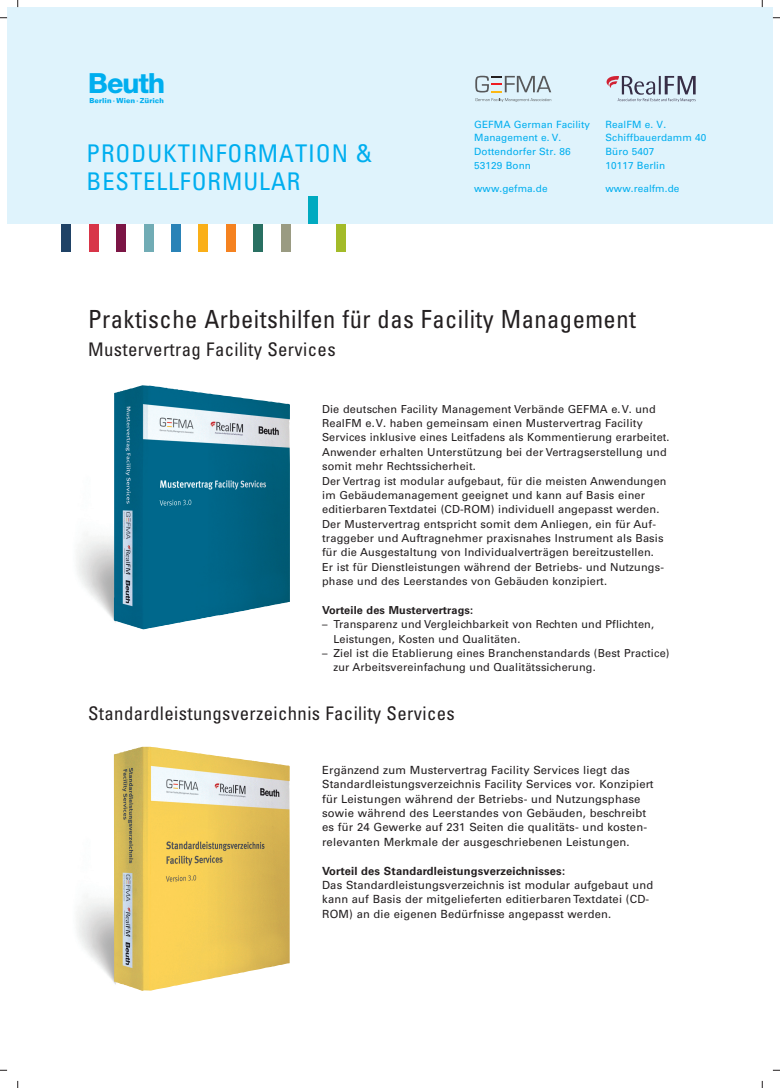
<style>
.page{position:relative;width:780px;height:1088px;background:#fff}
.page>*{position:absolute;margin:0;border:0;box-sizing:border-box;transform-origin:0 0}
.t1{font:900 27.5px "Univers Special";color:#00aeef}
.t2{font:condensed 25px "Univers";letter-spacing:.02em;color:#231f20}
.t3{font:condensed 24.38px/27.5px "Univers";letter-spacing:.04em;color:#00aeef}
.t4{font:condensed 18.75px "Univers";letter-spacing:.02em;color:#231f20}
.t5{font:11.25px/14.4px "Univers";letter-spacing:.015em;color:#231f20}
.t6{font:700 11.25px "Univers";letter-spacing:.015em;color:#231f20}
.t7{font:11px/14.4px "Univers";letter-spacing:.015em;color:#231f20}
.t8{font:700 11px "Univers";letter-spacing:.015em;color:#231f20}
.t9{font:10px/13.8px "Univers";letter-spacing:.01em;color:#00aeef}
</style>
<div class="page">
<div style="left:7px;top:7px;width:765px;height:217px;background:#dff3fc"></div>
<div style="left:61px;top:224px;width:10px;height:27px;background:#1f4266"></div>
<div style="left:89px;top:224px;width:9px;height:27px;background:#d83548"></div>
<div style="left:116px;top:224px;width:10px;height:27px;background:#7b1545"></div>
<div style="left:144px;top:224px;width:9px;height:27px;background:#71acb5"></div>
<div style="left:171px;top:224px;width:10px;height:27px;background:#2a83b7"></div>
<div style="left:199px;top:224px;width:9px;height:27px;background:#faaf18"></div>
<div style="left:226px;top:224px;width:9px;height:27px;background:#f58220"></div>
<div style="left:254px;top:224px;width:9px;height:27px;background:#297062"></div>
<div style="left:281px;top:224px;width:9px;height:27px;background:#9a9b82"></div>
<div style="left:309px;top:197px;width:9px;height:27px;background:#00aac0"></div>
<div style="left:336px;top:224px;width:9px;height:27px;background:#a3bb29"></div>
<img style="left:77px;top:536px;width:37px;height:84px">
<img style="left:114px;top:385px;width:176px;height:245px">
<img style="left:77px;top:755px;width:37px;height:227px">
<img style="left:114px;top:746px;width:176px;height:245px">
<svg style="left:606px;top:76px;width:89px;height:26px"></svg>
<svg style="left:475px;top:98px;width:76px;height:4px"></svg>
<svg style="left:475px;top:76px;width:76px;height:16px"></svg>
<svg style="left:0;top:17px;width:7px;height:2px"></svg>
<svg style="left:772px;top:17px;width:8px;height:2px"></svg>
<svg style="left:0;top:1069px;width:7px;height:2px"></svg>
<svg style="left:772px;top:1069px;width:8px;height:2px"></svg>
<svg style="left:17px;top:0;width:2px;height:7px"></svg>
<svg style="left:17px;top:1081px;width:2px;height:7px"></svg>
<svg style="left:761px;top:0;width:2px;height:7px"></svg>
<svg style="left:761px;top:1081px;width:2px;height:7px"></svg>
<h1 class="t1" style="left:88px;top:73px;width:79px">≤≥</h1>
<h3 class="t3" style="left:87px;top:142px;width:287px">PRODUKTINFORMATION &amp;<br>BESTELLFORMULAR</h3>
<p class="t9" style="left:474px;top:118px;width:117px">GEFMA German Facility<br>Management e. V.<br>Dottendorfer Str. 86<br>53129 Bonn</p>
<p class="t9" style="left:474px;top:182px;width:75px">www.gefma.de</p>
<p class="t9" style="left:605px;top:118px;width:102px">RealFM e. V.<br>Schiffbauerdamm 40<br>Büro 5407<br>10117 Berlin</p>
<p class="t9" style="left:605px;top:182px;width:75px">www.realfm.de</p>
<h2 class="t2" style="left:88px;top:310px;width:549px">Praktische Arbeitshilfen für das Facility Management</h2>
<h3 class="t4" style="left:88px;top:342px;width:249px">Mustervertrag Facility Services</h3>
<p class="t7" style="left:322px;top:402px;width:349px">Die deutschen Facility Management Verbände GEFMA e.V. und RealFM e.V. haben gemeinsam einen Mustervertrag Facility Services inklusive eines Leitfadens als Kommentierung erarbeitet.<br>Anwender erhalten Unterstützung bei der Vertragserstellung und somit mehr Rechtssicherheit.<br>Der Vertrag ist modular aufgebaut, für die meisten Anwendungen im Gebäudemanagement geeignet und kann auf Basis einer editierbaren Textdatei (CD-ROM) individuell angepasst werden.<br>Der Mustervertrag entspricht somit dem Anliegen, ein für Auf&shy;traggeber und Auftragnehmer praxisnahes Instrument als Basis für die Ausgestaltung von Individualverträgen bereitzustellen.<br>Er ist für Dienstleistungen während der Betriebs- und Nutzungs&shy;phase und des Leerstandes von Gebäuden konzipiert.</p>
<p class="t8" style="left:322px;top:606px;width:152px">Vorteile des Mustervertrags:</p>
<p class="t7" style="left:333px;top:618px;width:322px;text-indent:-11px">– Transparenz und Vergleichbarkeit von Rechten und Pflichten,<br>Leistungen, Kosten und Qualitäten.</p>
<p class="t7" style="left:333px;top:647px;width:337px;text-indent:-11px">– Ziel ist die Etablierung eines Branchenstandards (Best Practice) zur Arbeitsvereinfachung und Qualitäts sicherung.</p>
<h3 class="t4" style="left:88px;top:707px;width:368px">Standardleistungsverzeichnis Facility Services</h3>
<p class="t5" style="left:322px;top:764px;width:333px">Ergänzend zum Mustervertrag Facility Services liegt das Standardleistungsverzeichnis Facility Services vor. Konzipiert für Leistungen während der Betriebs- und Nutzungsphase sowie während des Leerstandes von Gebäuden, beschreibt es für 24 Gewerke auf 231 Seiten die qualitäts- und kosten&shy;relevanten Merkmale der ausgeschriebenen Leistungen.</p>
<p class="t6" style="left:322px;top:866px;width:244px">Vorteil des Standardleistungsverzeichnisses:</p>
<p class="t5" style="left:322px;top:879px;width:332px">Das Standardleis tungsverzeichnis ist modular aufgebaut und kann auf Basis der mitgelieferten editierbaren Textdatei (CD-<br>ROM) an die eigenen Bedürfnisse angepasst werden.</p>
</div>
